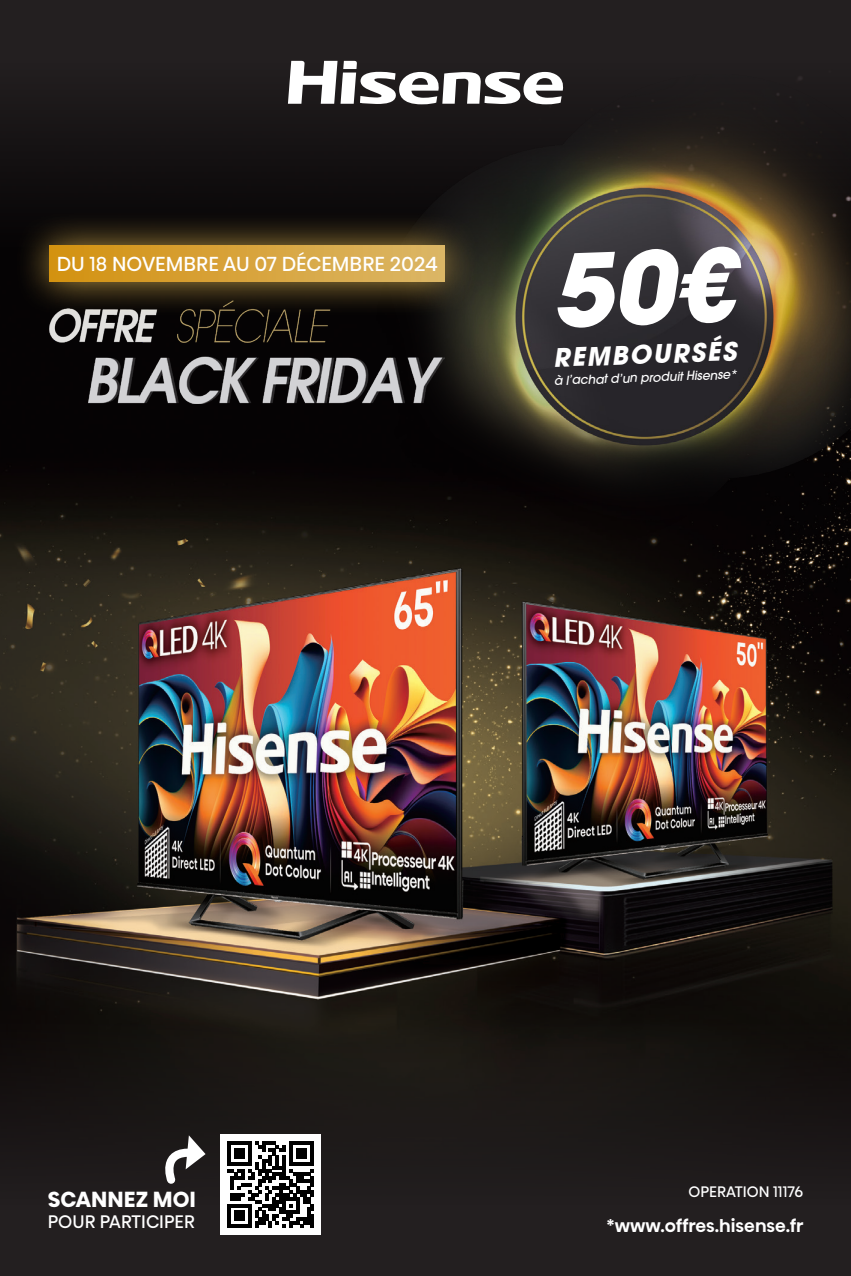
<style>
.page{position:relative;width:851px;height:1276px;background:#fff}
.page>*{position:absolute;margin:0;border:0;box-sizing:border-box;transform-origin:0 0}
.t1{font:italic 700 25.25px "ITC Avant Garde Pro";color:#fff}
.t2{font:700 21.5px "Hisense Alfabet";color:#fff}
.t3{font:20px "Hisense Alfabet";color:#fff}
.t4{font:18px "Hisense Alfabet";color:#fff}
.t5{font:500 17.5px "Hisense Alfabet";color:#fff}
.t6{font:15px "Hisense Alfabet";color:#fff}
.t7{font:italic 500 12.25px "ITC Avant Garde Pro";color:#fff}
</style>
<div class="page">
<img style="left:0;top:0;width:850px;height:1276px">
<div style="left:220px;top:1134px;width:100px;height:101px;background:#fff"></div>
<svg style="left:227px;top:1141px;width:87px;height:87px"></svg>
<svg style="left:160px;top:1135px;width:45px;height:53px"></svg>
<svg style="left:288px;top:61px;width:275px;height:43px"></svg>
<img style="left:374px;top:74px;width:476px;height:474px">
<img style="left:50px;top:318px;width:394px;height:86px">
<div style="left:14px;top:210px;width:466px;height:108px;background:#ffd15e;opacity:.75"></div>
<div style="left:50px;top:246px;width:394px;height:36px;background:linear-gradient(to right,#d39111,#dbb666)"></div>
<svg style="left:555px;top:246px;width:187px;height:82px;background:#343237"></svg>
<p class="t3" style="left:57px;top:248px;width:382px">DU 18 NOVEMBRE AU 07 DÉCEMBRE 2024</p>
<p class="t1" style="left:552px;top:340px;width:185px;rotate:-2deg">REMBOURSÉS</p>
<p class="t7" style="left:553px;top:373px;width:185px;rotate:-2deg">à l’achat d’un produit Hisense*</p>
<p class="t2" style="left:48px;top:1185px;width:150px">SCANNEZ MOI</p>
<p class="t4" style="left:48px;top:1207px;width:149px">POUR PARTICIPER</p>
<p class="t6" style="left:688px;top:1179px;width:116px">OPERATION 11176</p>
<p class="t5" style="left:606px;top:1213px;width:198px">*www.offres.hisense.fr</p>
</div>
